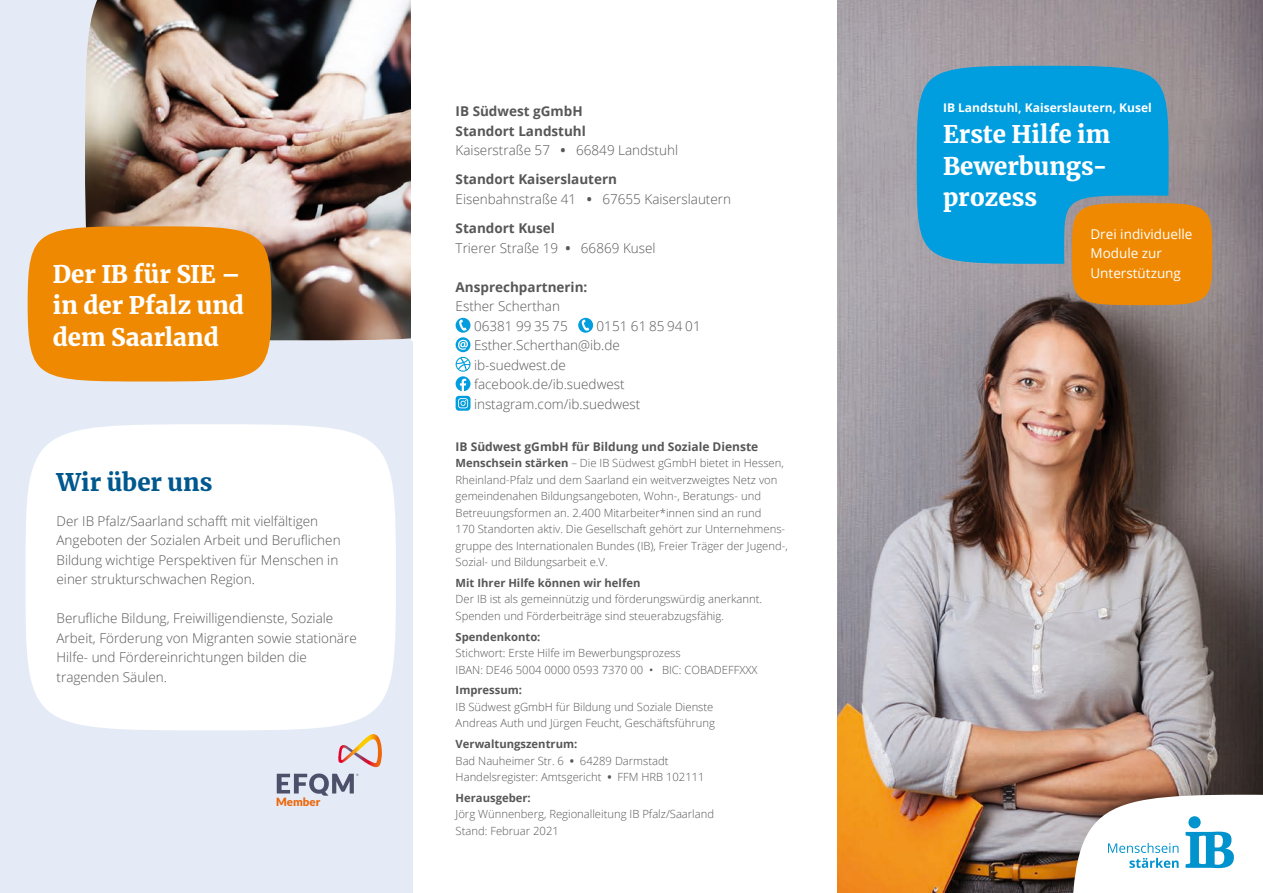
<style>
.page{position:relative;width:1263px;height:893px;background:#fff}
.page>*{position:absolute;margin:0;border:0;box-sizing:border-box;transform-origin:0 0}
.IB_H3_Überschrift_16{font:900 24px/31.5px "Merriweather";color:#fff}
.IB_H3_Überschrift_16-2{font:900 24px "Merriweather";letter-spacing:.005em;color:#00588e}
.IB_P_Fließtext_9_13{font:300 13.5px/19.5px "Open Sans";color:#585757}
.IB_P_Fließtext_9_13-2{font:700 13.5px/19.5px "Open Sans";color:#585757}
.IB_P_Fließtext_9_13-3{font:13.5px/19.5px "Open Sans";color:#fff}
.Impressum_bold{font:700 12px "Open Sans";color:#585757}
.IB_H5_Überschrift_9{font:700 12px "Open Sans";color:#fff}
.t1{font:900 11.4px "Lato";color:#ec670c}
.IB_P_Bildunterschrif{font:300 11.25px/16.5px "Open Sans";color:#585757}
.IB_P_Bildunterschrif-2{font:700 11.25px "Open Sans";color:#585757}
.s1{font-weight:700}
.s2{font-weight:300}
.s3{font-weight:400}
</style>
<div class="page">
<svg style="left:0;top:0;width:412px;height:893px;fill:#e5ebf6"></svg>
<img style="left:838px;top:0;width:425px;height:893px">
<img style="left:85px;top:0;width:326px;height:340px">
<div style="left:28px;top:226px;width:243px;height:155px;background:#f08902;border-radius:50%"></div>
<svg style="left:277px;top:773px;width:81px;height:23px"></svg>
<svg style="left:338px;top:734px;width:44px;height:33px"></svg>
<svg style="left:1071px;top:795px;width:192px;height:98px"></svg>
<svg style="left:1072px;top:203px;width:140px;height:102px"></svg>
<svg style="left:917px;top:66px;width:251px;height:198px;fill:#009ddf"></svg>
<div style="left:411px;top:0;width:408px;height:340px;background:#fff"></div>
<svg style="left:578px;top:318px;width:15px;height:15px"></svg>
<svg style="left:456px;top:318px;width:14px;height:73px"></svg>
<svg style="left:456px;top:396px;width:14px;height:15px"></svg>
<svg style="left:458px;top:398px;width:10px;height:10px"></svg>
<div style="left:26px;top:424px;width:370px;height:306px;background:#fff;border-radius:50%"></div>
<h3 class="IB_H3_Überschrift_16" style="left:53px;top:258px;width:193px">Der IB für SIE – in der Pfalz und dem Saarland</h3>
<h3 class="IB_H3_Überschrift_16-2" style="left:57px;top:465px;width:158px">Wir über uns</h3>
<p class="IB_P_Fließtext_9_13" style="left:57px;top:511px;width:286px">Der IB Pfalz/Saarland schafft mit vielfältigen Angeboten der Sozialen Arbeit und Beruflichen Bildung wichtige Perspektiven für Menschen in einer strukturschwachen Region.</p>
<p class="IB_P_Fließtext_9_13" style="left:57px;top:608px;width:302px">Berufliche Bildung, Freiwilligendienste, Soziale Arbeit, Förderung von Migranten sowie stationäre Hilfe- und Fördereinrichtungen bilden die tragenden Säulen.</p>
<p class="t1" style="left:276px;top:796px;width:46px">Member</p>
<p class="IB_P_Fließtext_9_13-2" style="left:456px;top:101px;width:129px">IB Südwest gGmbH</p>
<p class="IB_P_Fließtext_9_13" style="left:456px;top:121px;width:224px"><span class="s1">Standort Landstuhl<br></span>Kaiserstraße 57 <span class="s1">•</span> 66849 Landstuhl</p>
<p class="IB_P_Fließtext_9_13" style="left:456px;top:169px;width:277px"><span class="s1">Standort Kaiserslautern<br></span>Eisenbahnstraße 41 <span class="s1">•</span> 67655 Kaiserslautern</p>
<p class="IB_P_Fließtext_9_13" style="left:456px;top:218px;width:201px"><span class="s1">Standort Kusel<br></span>Trierer Straße 19 <span class="s1">•</span> 66869 Kusel</p>
<p class="IB_P_Fließtext_9_13-2" style="left:456px;top:277px;width:133px">Ansprechpartnerin:<br><span class="s2">Esther Scherthan</span></p>
<p class="IB_P_Fließtext_9_13" style="left:474px;top:316px;width:95px">06381 99 35 75</p>
<p class="IB_P_Fließtext_9_13" style="left:474px;top:316px;width:228px;text-indent:123px">0151 61 85 94 01<br>Esther.Scherthan@ib.de ib-suedwest.de</p>
<p class="IB_P_Fließtext_9_13" style="left:474px;top:374px;width:152px">facebook.de/ib.suedwest</p>
<p class="IB_P_Fließtext_9_13" style="left:474px;top:394px;width:168px">instagram.com/ib.suedwest</p>
<p class="Impressum_bold" style="left:456px;top:438px;width:304px">IB Südwest gGmbH für Bildung und Soziale Dienste</p>
<p class="IB_P_Bildunterschrif" style="left:456px;top:454px;width:334px"><span class="s1">Menschsein stärken</span> – Die IB Südwest gGmbH bietet in Hessen, Rheinland-Pfalz und dem Saarland ein weitverzweigtes Netz von gemeindenahen Bildungsangeboten, Wohn-, Beratungs- und Betreuungsformen an. 2.400 Mitarbeiter*innen sind an rund<br>170 Standorten aktiv. Die Gesellschaft gehört zur Unternehmens&shy;gruppe des Internationalen Bundes (IB), Freier Träger der Jugend-, Sozial- und Bildungsarbeit e.V.</p>
<p class="IB_P_Bildunterschrif-2" style="left:456px;top:575px;width:186px">Mit Ihrer Hilfe können wir helfen</p>
<p class="IB_P_Bildunterschrif" style="left:456px;top:591px;width:308px">Der IB ist als gemeinnützig und förderungswürdig anerkannt.<br>Spenden und Förderbeiträge sind steuerabzugsfähig.</p>
<p class="IB_P_Bildunterschrif-2" style="left:456px;top:629px;width:86px">Spendenkonto:</p>
<p class="IB_P_Bildunterschrif" style="left:456px;top:644px;width:227px">Stichwort: Erste Hilfe im Bewerbungsprozess</p>
<p class="IB_P_Bildunterschrif" style="left:456px;top:661px;width:303px">IBAN: DE46 5004 0000 0593 7370 00 <span class="s3">•</span> BIC: COBADEFFXXX</p>
<p class="IB_P_Bildunterschrif" style="left:456px;top:682px;width:261px"><span class="s1">Impressum:<br></span>IB Südwest gGmbH für Bildung und Soziale Dienste<br>Andreas Auth und Jürgen Feucht, Geschäftsführung</p>
<p class="IB_P_Bildunterschrif" style="left:456px;top:735px;width:215px"><span class="s1">Verwaltungszentrum:<br></span>Bad Nauheimer Str. 6 <span class="s1">•</span> 64289 Darmstadt</p>
<p class="IB_P_Bildunterschrif" style="left:456px;top:768px;width:251px">Handelsregister: Amtsgericht <span class="s1">•</span> FFM HRB 102111</p>
<p class="IB_P_Bildunterschrif" style="left:456px;top:789px;width:260px"><span class="s1">Herausgeber:<br></span>Jörg Wünnenberg, Regionalleitung IB Pfalz/Saarland<br>Stand: Februar 2021</p>
<h5 class="IB_H5_Überschrift_9" style="left:943px;top:99px;width:210px">IB Landstuhl, Kaiserslautern, Kusel</h5>
<h3 class="IB_H3_Überschrift_16" style="left:943px;top:118px;width:169px">Erste Hilfe im</h3>
<h3 class="IB_H3_Überschrift_16" style="left:943px;top:149px;width:166px">Bewerbungs&shy;prozess</h3>
<p class="IB_P_Fließtext_9_13-3" style="left:1090px;top:223px;width:103px">Drei individuelle<br>Module zur<br>Unterstützung</p>
</div>
